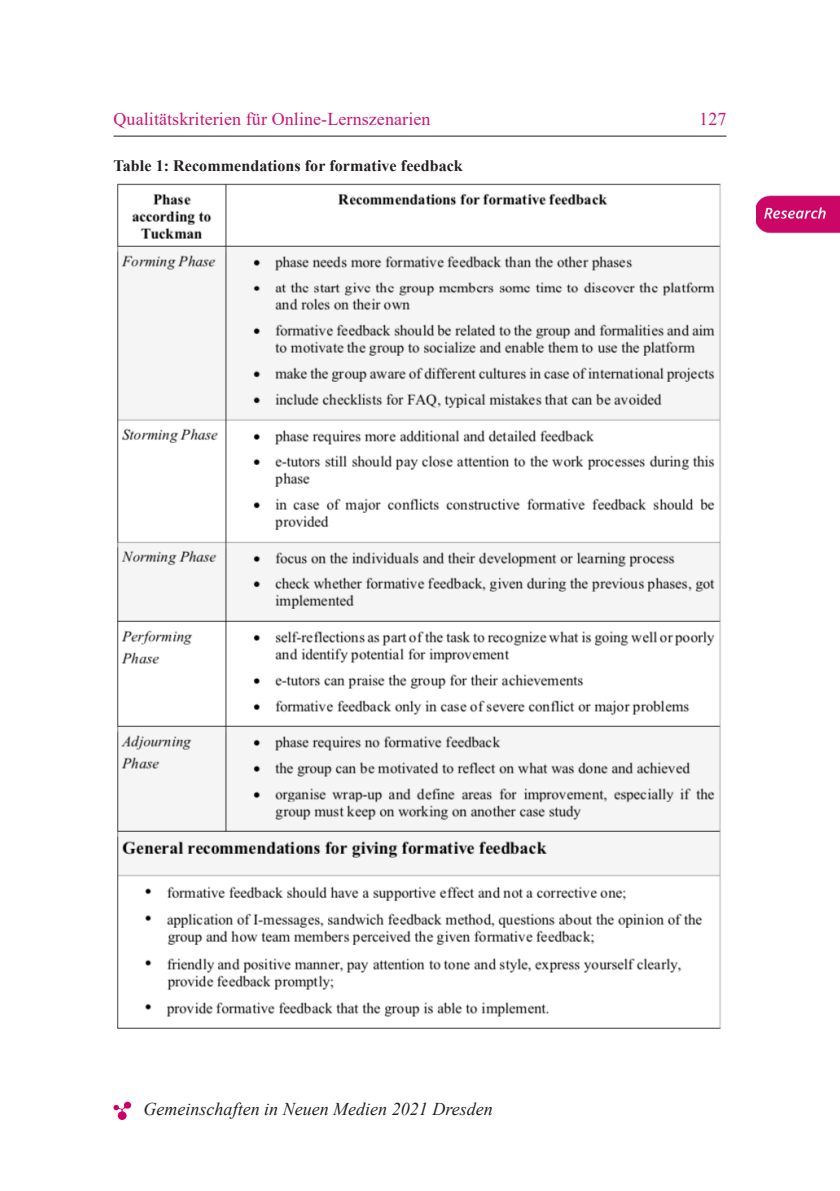
<style>
.page{position:relative;width:840px;height:1191px;background:#fff}
.page>*{position:absolute;margin:0;border:0;box-sizing:border-box;transform-origin:0 0}
.t1{font:18px "Times New Roman";letter-spacing:.005em;color:#ca156f}
.t2{font:italic 18px "Times New Roman";color:#231f20}
.Tabellenbeschriftung{font:700 16px "Times New Roman";letter-spacing:.005em;color:#231f20}
</style>
<div class="page">
<hr style="left:113px;top:136px;width:613px;height:1px;background:#1d1e1f">
<svg style="left:113px;top:1101px;width:18px;height:19px"></svg>
<img style="left:117px;top:183px;width:604px;height:846px">
<img style="left:756px;top:195px;width:83px;height:39px">
<p class="t1" style="left:113px;top:107px;width:318px">Qualitätskriterien für Online-Lernszenarien</p>
<p class="Tabellenbeschriftung" style="left:113px;top:154px;width:350px">Table 1: Recommendations for formative feedback</p>
<p class="t1" style="left:698px;top:107px;width:29px">127</p>
<p class="t2" style="left:143px;top:1096px;width:350px">Gemeinschaften in Neuen Medien 2021 Dresden</p>
</div>
